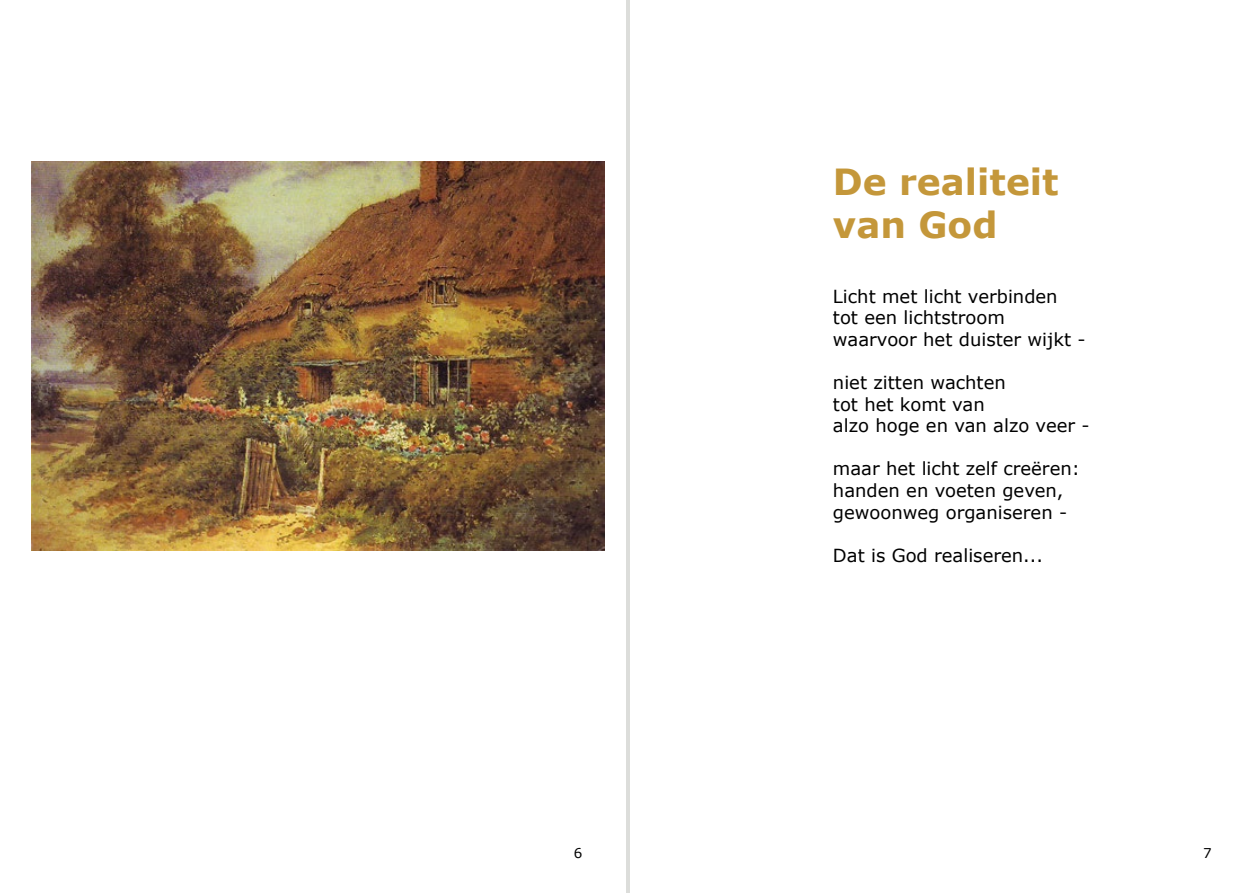
<style>
.page{position:relative;width:1259px;height:893px;background:#fff}
.page>*{position:absolute;margin:0;border:0;box-sizing:border-box;transform-origin:0 0}
.t1{font:700 36px/43.2px "Verdana";color:#c4973a}
.t2{font:18px/21.6px "Verdana";color:#000}
.t3{font:13.5px "Verdana";color:#000}
</style>
<div class="page">
<hr style="left:628px;top:0;width:1px;height:893px;background:#babcb7">
<hr style="left:626px;top:0;width:1px;height:893px;background:#babcb7">
<img style="left:32px;top:162px;width:572px;height:389px">
<h1 class="t1" style="left:833px;top:159px;width:227px">De realiteit van God</h1>
<p class="t2" style="left:833px;top:286px;width:254px">Licht met licht verbinden tot een lichtstroom waarvoor het duister wijkt -</p>
<p class="t2" style="left:833px;top:372px;width:258px">niet zitten wachten<br>tot het komt van<br>alzo hoge en van alzo veer -</p>
<p class="t2" style="left:833px;top:458px;width:248px">maar het licht zelf creëren: handen en voeten geven, gewoonweg organiseren -</p>
<p class="t2" style="left:833px;top:545px;width:211px">Dat is God realiseren...</p>
<p class="t3" style="left:574px;top:844px;width:10px">6</p>
<p class="t3" style="left:1203px;top:844px;width:10px">7</p>
</div>
